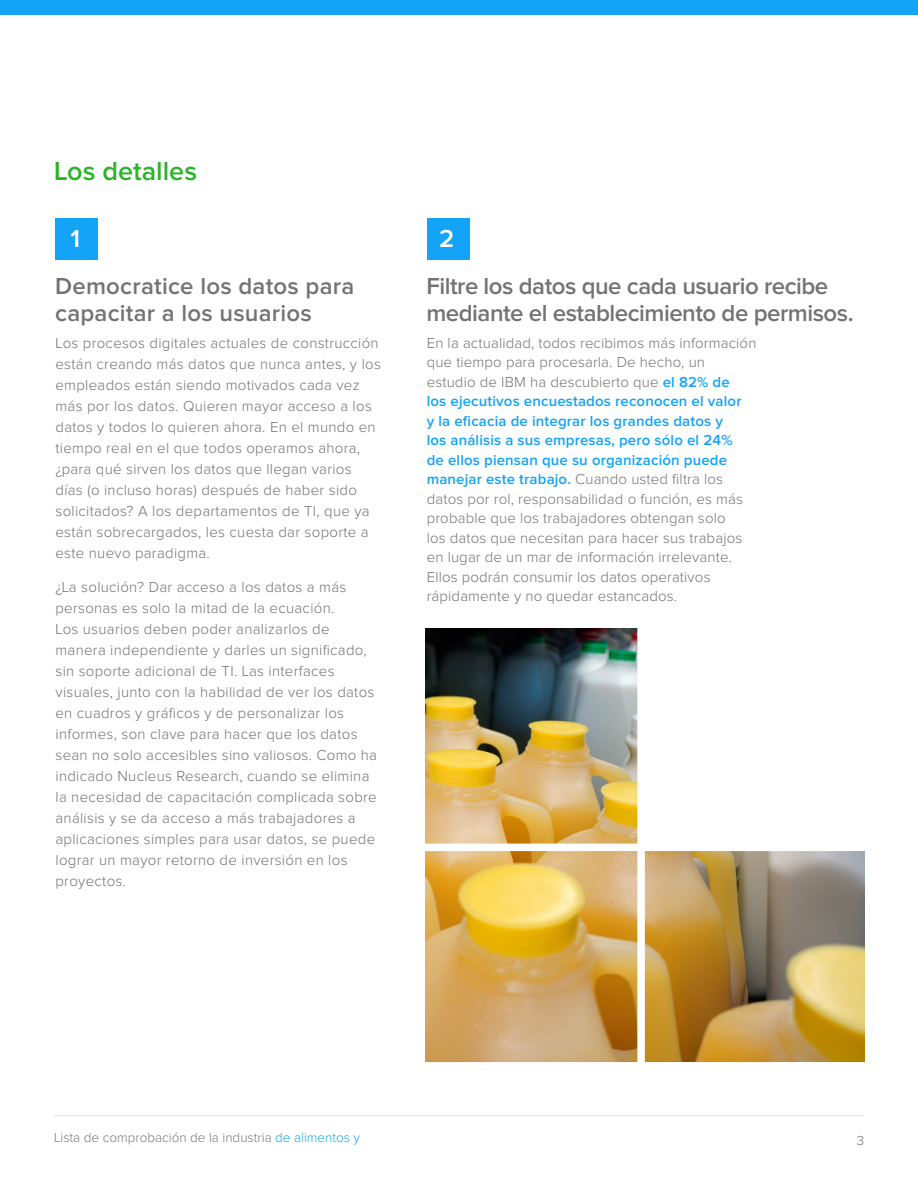
<style>
.page{position:relative;width:918px;height:1188px;background:#fff}
.page>*{position:absolute;margin:0;border:0;box-sizing:border-box;transform-origin:0 0}
.Normal_Copy__fo_real{font:600 27px "Proxima Nova";color:#2db329}
.t1{font:600 25.5px "Proxima Nova";color:#fff}
.Normal_Copy__fo_real-2{font:600 24px/27px "Proxima Nova";letter-spacing:-.02em;color:#737373}
.Normal_Copy__fo_real-3{font:600 24px/27px "Proxima Nova";letter-spacing:.01em;color:#737373}
.Normal_Copy__fo_real-4{font:300 15px/21px "Proxima Nova";letter-spacing:.02em;color:#737373}
.t2{font:300 13.5px "Proxima Nova";color:#77787b}
.Normal_Copy__fo_real-5{font:300 13.5px "Proxima Nova";color:#6d6e71}
.s1{font-weight:600;color:#13a3f7}
.s2{color:#13a3f7}
</style>
<div class="page">
<img style="left:426px;top:628px;width:438px;height:434px">
<div style="left:410px;top:844px;width:476px;height:7px;background:#fff"></div>
<div style="left:637px;top:622px;width:8px;height:566px;background:#fff"></div>
<div style="left:643px;top:622px;width:230px;height:225px;background:#fff"></div>
<div style="left:56px;top:218px;width:42px;height:42px;background:#13a3f7"></div>
<div style="left:427px;top:218px;width:42px;height:42px;background:#13a3f7"></div>
<hr style="left:54px;top:1115px;width:810px;height:1px;background:#e6e7e8">
<div style="left:0;top:1px;width:918px;height:14px;background:#13a3f7"></div>
<p class="Normal_Copy__fo_real" style="left:54px;top:158px;width:145px">Los detalles</p>
<p class="t1" style="left:71px;top:227px;width:11px">1</p>
<p class="t1" style="left:439px;top:227px;width:17px">2</p>
<p class="Normal_Copy__fo_real-3" style="left:55px;top:273px;width:301px">Democratice los datos para capacitar a los usuarios</p>
<p class="Normal_Copy__fo_real-2" style="left:426px;top:273px;width:429px">Filtre los datos que cada usuario recibe mediante el establecimiento de permisos.</p>
<p class="Normal_Copy__fo_real-4" style="left:56px;top:333px;width:327px">Los procesos digitales actuales de construcción están creando más datos que nunca antes, y los empleados están siendo motivados cada vez más por los datos. Quieren mayor acceso a los datos y todos lo quieren ahora. En el mundo en tiempo real en el que todos operamos ahora, ¿para qué sirven los datos que llegan varios días (o incluso horas) después de haber sido solicitados? A los departamentos de TI, que ya están sobrecargados, les cuesta dar soporte a este nuevo paradigma.</p>
<p class="Normal_Copy__fo_real-4" style="left:56px;top:578px;width:323px">¿La solución? Dar acceso a los datos a más personas es solo la mitad de la ecuación.<br>Los usuarios deben poder analizarlos de manera independiente y darles un significado, sin soporte adicional de TI. Las interfaces visuales, junto con la habilidad de ver los datos en cuadros y gráficos y de personalizar los informes, son clave para hacer que los datos sean no solo accesibles sino valiosos. Como ha indicado Nucleus Research, cuando se elimina la necesidad de capacitación complicada sobre análisis y se da acceso a más trabajadores a aplicaciones simples para usar datos, se puede lograr un mayor retorno de inversión en los proyectos.</p>
<p class="Normal_Copy__fo_real-4" style="left:427px;top:334px;width:331px;line-height:19.5px">En la actualidad, todos recibimos más información que tiempo para procesarla. De hecho, un estudio de IBM ha descubierto que <span class="s1">el 82% de<br>los ejecutivos encuestados reconocen el valor<br>y la eficacia de integrar los grandes datos y<br>los análisis a sus empresas, pero sólo el 24%<br>de ellos piensan que su organización puede manejar este trabajo.</span> Cuando usted filtra los datos por rol, responsabilidad o función, es más probable que los trabajadores obtengan solo<br>los datos que necesitan para hacer sus trabajos en lugar de un mar de información irrelevante.<br>Ellos podrán consumir los datos operativos rápidamente y no quedar estancados.</p>
<p class="t2" style="left:54px;top:1131px;width:308px">Lista de comprobación de la industria <span class="s2">de alimentos y</span></p>
<p class="Normal_Copy__fo_real-5" style="left:857px;top:1135px;width:9px">3</p>
</div>
